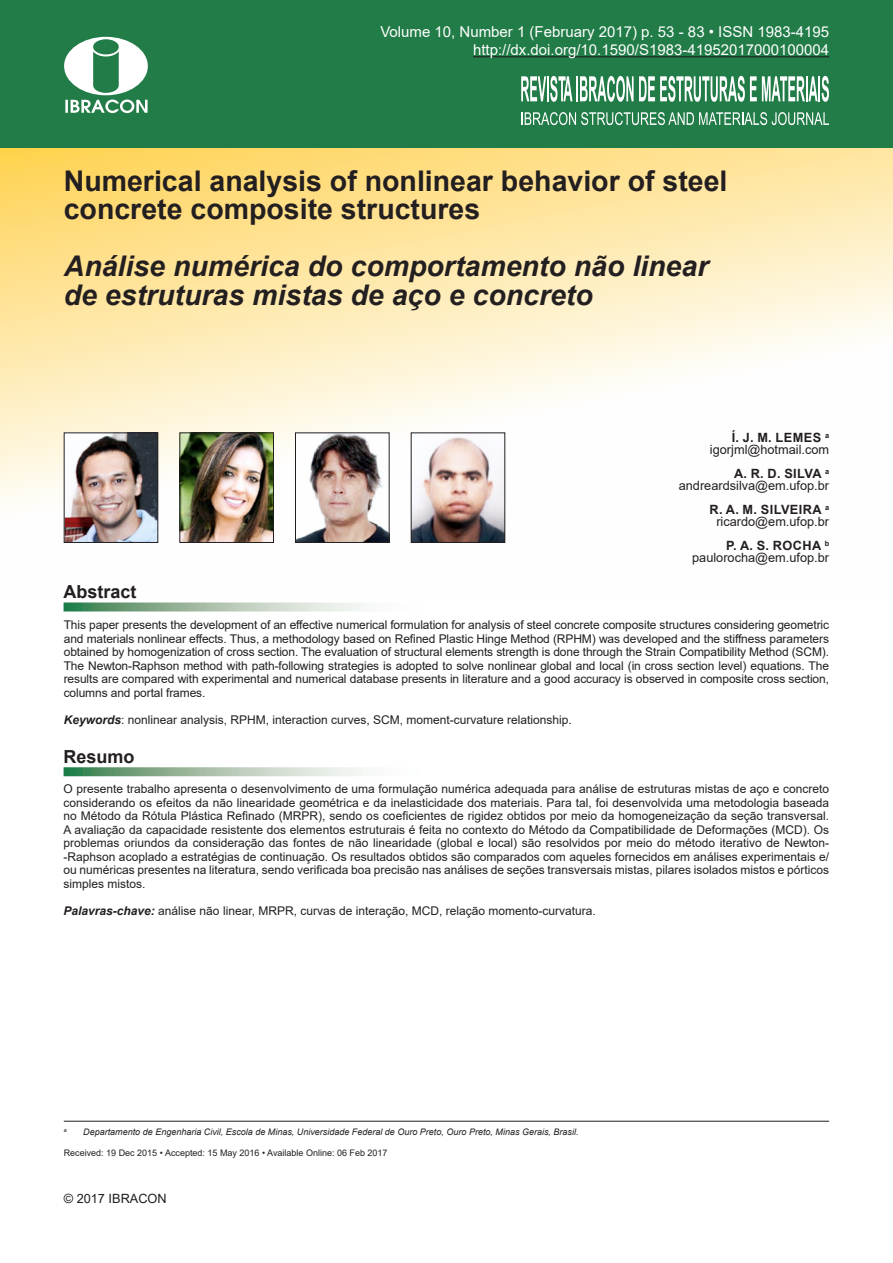
<style>
.page{position:relative;width:893px;height:1263px;background:#fff}
.page>*{position:absolute;margin:0;border:0;box-sizing:border-box;transform-origin:0 0}
.t1{font:italic 700 28.5px/28.5px "Arial";color:#231f20}
.t2{font:700 28.5px/28.5px "Arial";color:#231f20}
.t3{font:700 18px "Arial";color:#231f20}
.t4{font:15px/18px "Arial";color:#fff;text-align:right}
.t5{font:12.75px/12px "Arial";color:#231f20;text-align:right}
.t6{font:12px/13.5px "Arial";color:#231f20;text-align:justify}
.t7{font:italic 9px "Arial";color:#231f20}
.t8{font:9px "Arial";color:#231f20}
.t9{font:italic 5.25px "Arial";color:#231f20}
.s1{font-weight:700}
.s2{font-weight:700;font-style:italic}
</style>
<div class="page">
<svg style="left:0;top:148px;width:893px;height:395px"></svg>
<div style="left:0;top:0;width:893px;height:148px;background:#217c47"></div>
<svg style="left:64px;top:37px;width:84px;height:76px"></svg>
<svg style="left:521px;top:76px;width:51px;height:26px"></svg>
<hr style="left:576px;top:76px;width:2px;height:25px;background:#fff">
<svg style="left:580px;top:76px;width:249px;height:26px"></svg>
<svg style="left:521px;top:112px;width:308px;height:13px"></svg>
<hr style="left:473px;top:56px;width:356px;height:1px;background:#231f20">
<img style="left:66px;top:434px;width:90px;height:107px">
<div style="left:64px;top:432px;width:94px;height:111px;border:1px solid #231f20"></div>
<img style="left:297px;top:434px;width:90px;height:107px">
<div style="left:295px;top:432px;width:94px;height:111px;border:1px solid #231f20"></div>
<img style="left:181px;top:434px;width:91px;height:107px">
<div style="left:179px;top:432px;width:95px;height:111px;border:1px solid #231f20"></div>
<img style="left:413px;top:434px;width:90px;height:107px">
<div style="left:411px;top:432px;width:94px;height:111px;border:1px solid #231f20"></div>
<hr style="left:64px;top:1121px;width:765px;height:1px;background:#231f20">
<svg style="left:64px;top:602px;width:299px;height:9px;background:#a7c2ab"></svg>
<svg style="left:64px;top:767px;width:299px;height:9px;background:#a5c0a9"></svg>
<p class="t4" style="left:380px;top:23px;width:450px">Volume 10, Number 1 (February 2017) p. 53 - 83 • ISSN 1983-4195 http://dx.doi.org/10.1590/S1983-41952017000100004</p>
<h1 class="t2" style="left:64px;top:167px;width:665px">Numerical analysis of nonlinear behavior of steel concrete composite structures</h1>
<h1 class="t1" style="left:64px;top:253px;width:646px">Análise numérica do comportamento não linear de estruturas mistas de aço e concreto</h1>
<h2 class="t3" style="left:64px;top:579px;width:75px">Abstract</h2>
<p class="t5" style="left:710px;top:431px;width:121px"><span class="s1">Í. J. M. LEMES</span> <sup>a </sup>igorjml@hotmail.com</p>
<p class="t5" style="left:679px;top:467px;width:152px"><span class="s1">A. R. D. SILVA</span> <sup>a </sup>andreardsilva@em.ufop.br</p>
<p class="t5" style="left:710px;top:503px;width:121px;text-align:center"><span class="s1">R. A. M. SILVEIRA</span> <sup>a </sup>ricardo@em.ufop.br</p>
<p class="t5" style="left:692px;top:539px;width:138px"><span class="s1">P. A. S. ROCHA</span> <sup>b </sup>paulorocha@em.ufop.br</p>
<p class="t6" style="left:64px;top:618px;width:767px">This paper presents the development of an effective numerical formulation for analysis of steel concrete composite structures considering geometric and materials nonlinear effects. Thus, a methodology based on Refined Plastic Hinge Method (RPHM) was developed and the stiffness parameters obtained by homogenization of cross section. The evaluation of structural elements strength is done through the Strain Compatibility Method (SCM).<br>The Newton-Raphson method with path-following strategies is adopted to solve nonlinear global and local (in cross section level) equations. The results are compared with experimental and numerical database presents in literature and a good accuracy is observed in composite cross section, columns and portal frames.</p>
<p class="t6" style="left:64px;top:713px;width:510px"><span class="s2">Keywords</span>: nonlinear analysis, RPHM, interaction curves, SCM, moment-curvature relationship.</p>
<h2 class="t3" style="left:64px;top:744px;width:73px">Resumo</h2>
<p class="t6" style="left:64px;top:782px;width:767px">O presente trabalho apresenta o desenvolvimento de uma formulação numérica adequada para análise de estruturas mistas de aço e concreto considerando os efeitos da não linearidade geométrica e da inelasticidade dos materiais. Para tal, foi desenvolvida uma metodologia baseada no Método da Rótula Plástica Refinado (MRPR), sendo os coeficientes de rigidez obtidos por meio da homogeneização da seção transversal.<br>A avaliação da capacidade resistente dos elementos estruturais é feita no contexto do Método da Compatibilidade de Deformações (MCD). Os problemas oriundos da consideração das fontes de não linearidade (global e local) são resolvidos por meio do método iterativo de Newton--Raphson acoplado a estratégias de continuação. Os resultados obtidos são comparados com aqueles fornecidos em análises experimentais e/ ou numéricas presentes na literatura, sendo verificada boa precisão nas análises de seções transversais mistas, pilares isolados mistos e pórticos simples mistos.</p>
<p class="t6" style="left:64px;top:904px;width:534px"><span class="s2">Palavras-chave:</span> análise não linear, MRPR, curvas de interação, MCD, relação momento-curvatura.</p>
<p class="t9" style="left:64px;top:1126px;width:4px">a</p>
<p class="t7" style="left:83px;top:1126px;width:497px">Departamento de Engenharia Civil, Escola de Minas, Universidade Federal de Ouro Preto, Ouro Preto, Minas Gerais, Brasil.</p>
<p class="t8" style="left:64px;top:1146px;width:325px">Received: 19 Dec 2015 • Accepted: 15 May 2016 • Available Online: 06 Feb 2017</p>
<p class="t5" style="left:64px;top:1192px;width:104px">© 2017 IBRACON</p>
</div>
